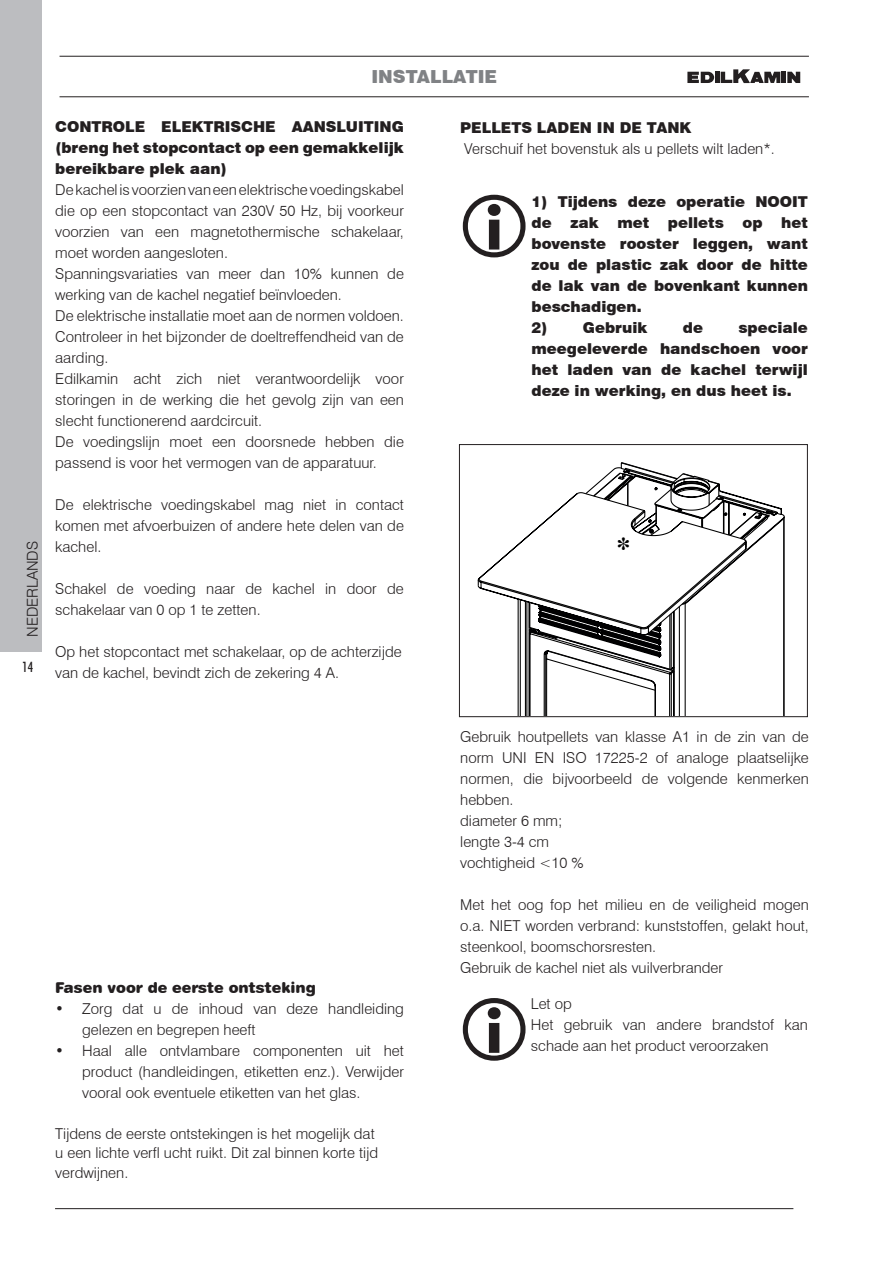
<style>
.page{position:relative;width:893px;height:1263px;background:#fff}
.page>*{position:absolute;margin:0;border:0;box-sizing:border-box;transform-origin:0 0}
.t1{font:700 27.9px "Times";color:#000}
.t2{font:900 18px "Swiss 721 BT";color:#808285}
.t3{font:300 15px/21px "Swiss 721 BT";color:#231f20}
.t4{font:900 15px/21px "Swiss 721 BT";color:#231f20;text-align:justify}
.t5{font:15px "Swiss 721 BT Black Rounded";color:#231f20}
.t6{font:500 condensed 14.25px "Futura BT";color:#231f20}
</style>
<div class="page">
<div style="left:0;top:0;width:42px;height:652px;background:#bcbdc0"></div>
<hr style="left:55px;top:1208px;width:738px;height:1px;background:#231f20">
<hr style="left:60px;top:56px;width:749px;height:1px;background:#231f20">
<hr style="left:60px;top:96px;width:749px;height:1px;background:#231f20">
<hr style="left:782px;top:72px;width:4px;height:11px;background:#231f20">
<hr style="left:715px;top:72px;width:4px;height:11px;background:#231f20">
<svg style="left:687px;top:72px;width:27px;height:11px"></svg>
<svg style="left:721px;top:69px;width:59px;height:14px"></svg>
<svg style="left:787px;top:72px;width:13px;height:11px"></svg>
<div style="left:459px;top:444px;width:349px;height:273px;border:1px solid #231f20"></div>
<hr style="left:469px;top:452px;width:329px;height:1px;background:#1d244d">
<hr style="left:469px;top:452px;width:1px;height:263px;background:#1d244d">
<hr style="left:892px;top:452px;width:1px;height:263px;background:#1d244d">
<hr style="left:469px;top:1208px;width:314px;height:1px;background:#1d244d">
<svg style="left:477px;top:546px;width:38px;height:53px"></svg>
<svg style="left:515px;top:543px;width:4px;height:172px"></svg>
<svg style="left:598px;top:467px;width:116px;height:15px"></svg>
<svg style="left:519px;top:482px;width:266px;height:233px"></svg>
<svg style="left:463px;top:195px;width:63px;height:62px"></svg>
<svg style="left:463px;top:998px;width:63px;height:63px"></svg>
<p class="t3" style="left:22px;top:637px;width:98px;rotate:-90deg">NEDERLANDS</p>
<p class="t6" style="left:22px;top:658px;width:12px">14</p>
<p class="t2" style="left:371px;top:65px;width:127px">INSTALLATIE</p>
<p class="t4" style="left:460px;top:117px;width:233px">PELLETS LADEN IN DE TANK</p>
<p class="t3" style="left:464px;top:138px;width:312px">Verschuif het bovenstuk als u pellets wilt laden*.</p>
<p class="t4" style="left:55px;top:116px;width:350px">CONTROLE ELEKTRISCHE AANSLUITING (breng het stopcontact op een gemakkelijk bereikbare plek aan)</p>
<p class="t3" style="left:55px;top:179px;width:350px">De kachel is voorzien van een elektrische voedingskabel die op een stopcontact van 230V 50 Hz, bij voorkeur voorzien van een magnetothermische schakelaar, moet worden aangesloten.<br>Spanningsvariaties van meer dan 10% kunnen de werking van de kachel negatief beïnvloeden.<br>De elektrische installatie moet aan de normen voldoen.<br>Controleer in het bijzonder de doeltreffendheid van de aarding.<br>Edilkamin acht zich niet verantwoordelijk voor storingen in de werking die het gevolg zijn van een slecht functionerend aardcircuit.<br>De voedingslijn moet een doorsnede hebben die passend is voor het vermogen van de apparatuur.</p>
<p class="t3" style="left:55px;top:494px;width:350px;text-align:justify">De elektrische voedingskabel mag niet in contact komen met afvoerbuizen of andere hete delen van de kachel.</p>
<p class="t3" style="left:55px;top:578px;width:350px">Schakel de voeding naar de kachel in door de schakelaar van 0 op 1 te zetten.</p>
<p class="t3" style="left:55px;top:641px;width:348px">Op het stopcontact met schakelaar, op de achterzijde van de kachel, bevindt zich de zekering 4 A.</p>
<p class="t4" style="left:532px;top:191px;width:278px">1) Tijdens deze operatie NOOIT de zak met pellets op het bovenste rooster leggen, want zou de plastic zak door de hitte de lak van de bovenkant kunnen beschadigen.</p>
<p class="t4" style="left:532px;top:317px;width:117px">2) Gebruik</p>
<p class="t4" style="left:683px;top:317px;width:22px">de</p>
<p class="t4" style="left:532px;top:317px;width:278px;text-indent:207px">speciale meegeleverde handschoen voor het laden van de kachel terwijl deze in werking, en dus heet is.</p>
<h1 class="t1" style="left:616px;top:530px;width:15px">*</h1>
<p class="t5" style="left:55px;top:979px;width:262px">Fasen voor de eerste ontsteking</p>
<p class="t3" style="left:82px;top:998px;width:323px;text-indent:-27px">• Zorg dat u de inhoud van deze handleiding gelezen en begrepen heeft</p>
<p class="t3" style="left:82px;top:1040px;width:323px;text-align:justify;text-indent:-27px">• Haal alle ontvlambare componenten uit het product (handleidingen, etiketten enz.). Verwijder vooral ook eventuele etiketten van het glas.</p>
<p class="t3" style="left:55px;top:1123px;width:324px;line-height:19.5px">Tijdens de eerste ontstekingen is het mogelijk dat u een lichte verfl ucht ruikt. Dit zal binnen korte tijd verdwijnen.</p>
<p class="t3" style="left:460px;top:726px;width:350px">Gebruik houtpellets van klasse A1 in de zin van de norm UNI EN ISO 17225-2 of analoge plaatselijke normen, die bijvoorbeeld de volgende kenmerken hebben.<br>diameter 6 mm;<br>lengte 3-4 cm<br>vochtigheid &lt;10 %</p>
<p class="t3" style="left:460px;top:894px;width:350px">Met het oog fop het milieu en de veiligheid mogen o.a. NIET worden verbrand: kunststoffen, gelakt hout, steenkool, boomschorsresten.<br>Gebruik de kachel niet als vuilverbrander</p>
<p class="t3" style="left:531px;top:993px;width:278px">Let op<br>Het gebruik van andere brandstof kan schade aan het product veroorzaken</p>
</div>
